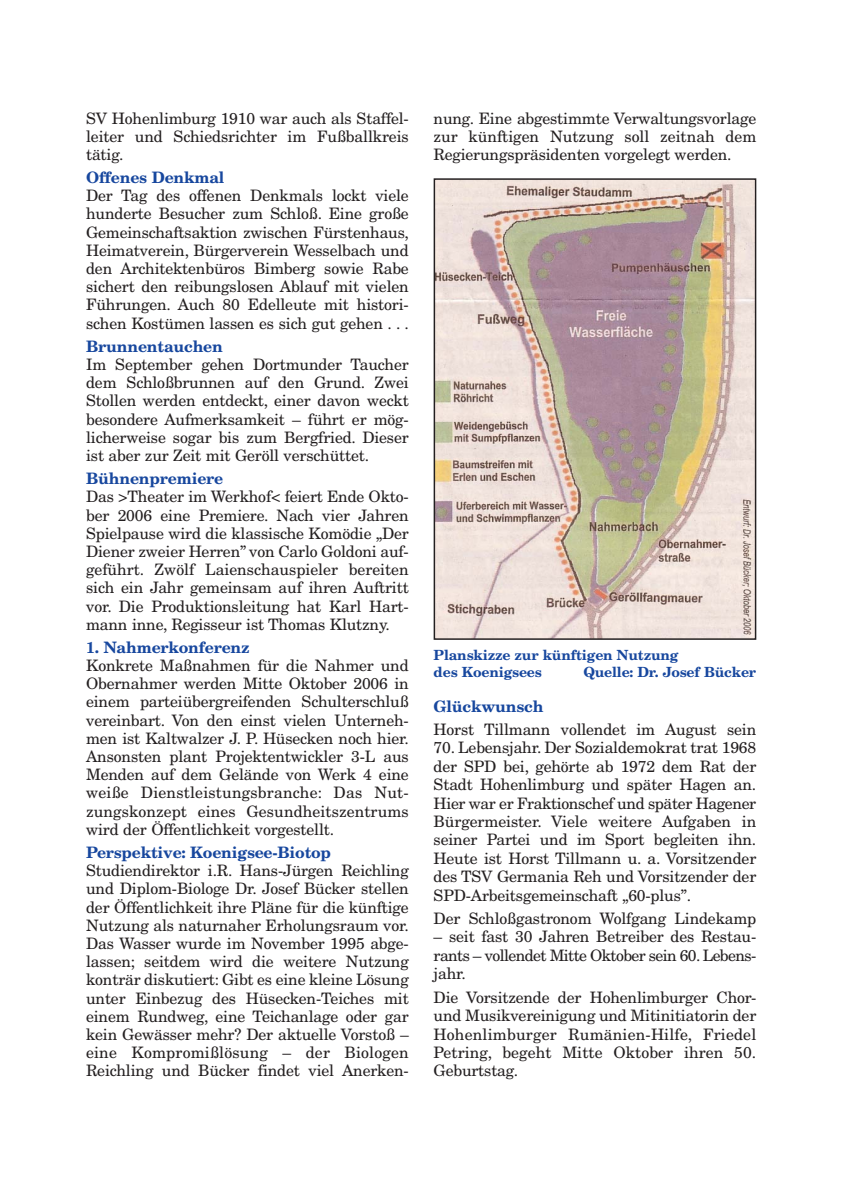
<style>
.page{position:relative;width:844px;height:1191px;background:#fff}
.page>*{position:absolute;margin:0;border:0;box-sizing:border-box;transform-origin:0 0}
.t1{font:15.75px/18.2px "New Century Schlbk";letter-spacing:-.01em;color:#231f20;text-align:justify}
.t2{font:700 15.75px "New Century Schlbk";letter-spacing:-.01em;color:#17479e}
.t3{font:700 14px/16.8px "New Century Schlbk";letter-spacing:-.01em;color:#17479e}
</style>
<div class="page">
<img style="left:435px;top:180px;width:319px;height:458px">
<div style="left:433px;top:178px;width:323px;height:462px;border:1px solid #231f20"></div>
<p class="t1" style="left:86px;top:110px;width:324px">SV Hohenlimburg 1910 war auch als Staffel&shy;leiter und Schiedsrichter im Fußballkreis tätig.</p>
<p class="t2" style="left:86px;top:171px;width:140px">Offenes Denkmal</p>
<p class="t1" style="left:86px;top:188px;width:324px">Der Tag des offenen Denkmals lockt viele hunderte Besucher zum Schloß. Eine große Gemeinschaftsaktion zwischen Fürstenhaus, Heimatverein, Bürgerverein Wesselbach und den Architektenbüros Bimberg sowie Rabe sichert den reibungslosen Ablauf mit vielen Führungen. Auch 80 Edelleute mit histori&shy;schen Kostümen lassen es sich gut gehen . . .</p>
<p class="t2" style="left:86px;top:340px;width:138px">Brunnentauchen</p>
<p class="t1" style="left:86px;top:357px;width:324px">Im September gehen Dortmunder Taucher dem Schloßbrunnen auf den Grund. Zwei Stollen werden entdeckt, einer davon weckt besondere Aufmerksamkeit – führt er mög&shy;licherweise sogar bis zum Bergfried. Dieser ist aber zur Zeit mit Geröll verschüttet.</p>
<p class="t2" style="left:86px;top:472px;width:139px">Bühnenpremiere</p>
<p class="t1" style="left:86px;top:489px;width:324px">Das &gt;Theater im Werkhof&lt; feiert Ende Okto&shy;ber 2006 eine Premiere. Nach vier Jahren Spielpause wird die klassische Komödie „Der Diener zweier Herren” von Carlo Goldoni auf&shy;geführt. Zwölf Laienschauspieler bereiten sich ein Jahr gemeinsam auf ihren Auftritt vor. Die Produktionsleitung hat Karl Hart&shy;mann inne, Regisseur ist Thomas Klutzny.</p>
<p class="t2" style="left:86px;top:641px;width:165px">1. Nahmerkonferenz</p>
<p class="t1" style="left:86px;top:658px;width:324px">Konkrete Maßnahmen für die Nahmer und Obernahmer werden Mitte Oktober 2006 in einem parteiübergreifenden Schulterschluß vereinbart. Von den einst vielen Unterneh&shy;men ist Kaltwalzer J. P. Hüsecken noch hier.<br>Ansonsten plant Projektentwickler 3-L aus Menden auf dem Gelände von Werk 4 eine weiße Dienstleistungsbranche: Das Nut&shy;zungskonzept eines Gesundheitszentrums wird der Öffentlichkeit vorgestellt.</p>
<p class="t2" style="left:86px;top:846px;width:246px">Perspektive: Koenigsee-Biotop</p>
<p class="t1" style="left:86px;top:863px;width:324px">Studiendirektor i.R. Hans-Jürgen Reichling und Diplom-Biologe Dr. Josef Bücker stellen der Öffentlichkeit ihre Pläne für die künftige Nutzung als naturnaher Erholungsraum vor.<br>Das Wasser wurde im November 1995 abge&shy;lassen; seitdem wird die weitere Nutzung konträr diskutiert: Gibt es eine kleine Lösung unter Einbezug des Hüsecken-Teiches mit einem Rundweg, eine Teichanlage oder gar kein Gewässer mehr? Der aktuelle Vorstoß – eine Kompromißlösung – der Biologen Reichling und Bücker findet viel Anerken-</p>
<p class="t1" style="left:433px;top:110px;width:324px">nung. Eine abgestimmte Verwaltungsvorlage zur künftigen Nutzung soll zeitnah dem Regierungspräsidenten vorgelegt werden.</p>
<p class="t3" style="left:433px;top:648px;width:246px">Planskizze zur künftigen Nutzung des Koenigsees</p>
<p class="t3" style="left:583px;top:665px;width:174px">Quelle: Dr. Josef Bücker</p>
<p class="t2" style="left:433px;top:700px;width:111px">Glückwunsch</p>
<p class="t1" style="left:433px;top:721px;width:324px">Horst Tillmann vollendet im August sein</p>
<p class="t1" style="left:433px;top:740px;width:324px">70. Lebensjahr. Der Sozialdemokrat trat 1968 der SPD bei, gehörte ab 1972 dem Rat der Stadt Hohenlimburg und später Hagen an.<br>Hier war er Fraktionschef und später Hagener Bürgermeister. Viele weitere Aufgaben in seiner Partei und im Sport begleiten ihn.<br>Heute ist Horst Tillmann u. a. Vorsitzender des TSV Germania Reh und Vorsitzender der SPD-Arbeitsgemeinschaft „60-plus”.</p>
<p class="t1" style="left:433px;top:910px;width:324px">Der Schloßgastronom Wolfgang Lindekamp</p>
<p class="t1" style="left:433px;top:929px;width:324px">– seit fast 30 Jahren Betreiber des Restau&shy;rants – vollendet Mitte Oktober sein 60. Lebens&shy;jahr.</p>
<p class="t1" style="left:433px;top:989px;width:324px">Die Vorsitzende der Hohenlimburger Chor&shy;und Musikvereinigung und Mitinitiatorin der Hohenlimburger Rumänien-Hilfe, Friedel Petring, begeht Mitte Oktober ihren 50.<br>Geburtstag.</p>
</div>
